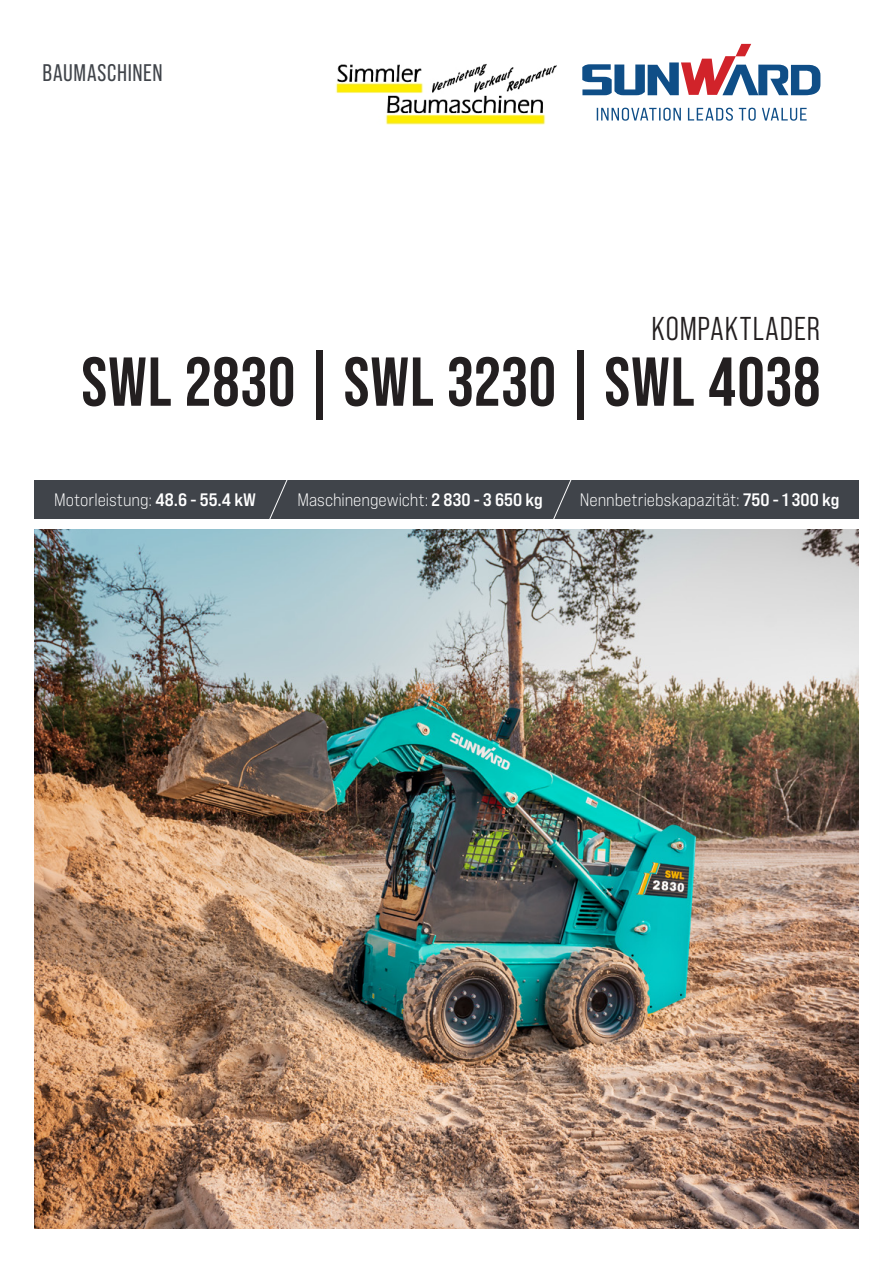
<style>
.page{position:relative;width:893px;height:1263px;background:#fff}
.page>*{position:absolute;margin:0;border:0;box-sizing:border-box;transform-origin:0 0}
.Titulek_článku_A{font:700 69px "Bebas Neue Pro";letter-spacing:.015em;color:#231f20}
.Titulek_článku_A-2{font:33px "Bebas Neue Pro Middle";letter-spacing:.035em;color:#231f20}
.Titulek_článku_A-3{font:24px "Bebas Neue Pro";letter-spacing:.03em;color:#40444a}
.Základní_text{font:18px "Bebas Neue Pro Exp Bk";color:#fff}
.s1{font-family:"Bebas Neue Pro Exp Bd"}
</style>
<div class="page">
<div style="left:34px;top:480px;width:825px;height:39px;background:#40444a"></div>
<svg style="left:269px;top:480px;width:19px;height:39px"></svg>
<svg style="left:553px;top:480px;width:19px;height:39px"></svg>
<svg style="left:597px;top:108px;width:210px;height:13px"></svg>
<svg style="left:582px;top:44px;width:238px;height:51px"></svg>
<img style="left:34px;top:529px;width:825px;height:700px">
<img style="left:336px;top:63px;width:221px;height:61px">
<p class="Titulek_článku_A-3" style="left:43px;top:59px;width:122px">BAUMASCHINEN</p>
<p class="Titulek_článku_A-2" style="left:652px;top:310px;width:170px">KOMPAKTLADER</p>
<p class="Titulek_článku_A" style="left:81px;top:342px;width:740px">SWL 2830 | SWL 3230 | SWL 4038</p>
<p class="Základní_text" style="left:54px;top:489px;width:203px">Motorleistung: <span class="s1">48.6 - 55.4 kW</span></p>
<p class="Základní_text" style="left:297px;top:489px;width:247px">Maschinengewicht: <span class="s1">2 830 - 3 650 kg</span></p>
<p class="Základní_text" style="left:580px;top:489px;width:261px">Nennbetriebskapazität: <span class="s1">750 - 1 300 kg</span></p>
</div>
